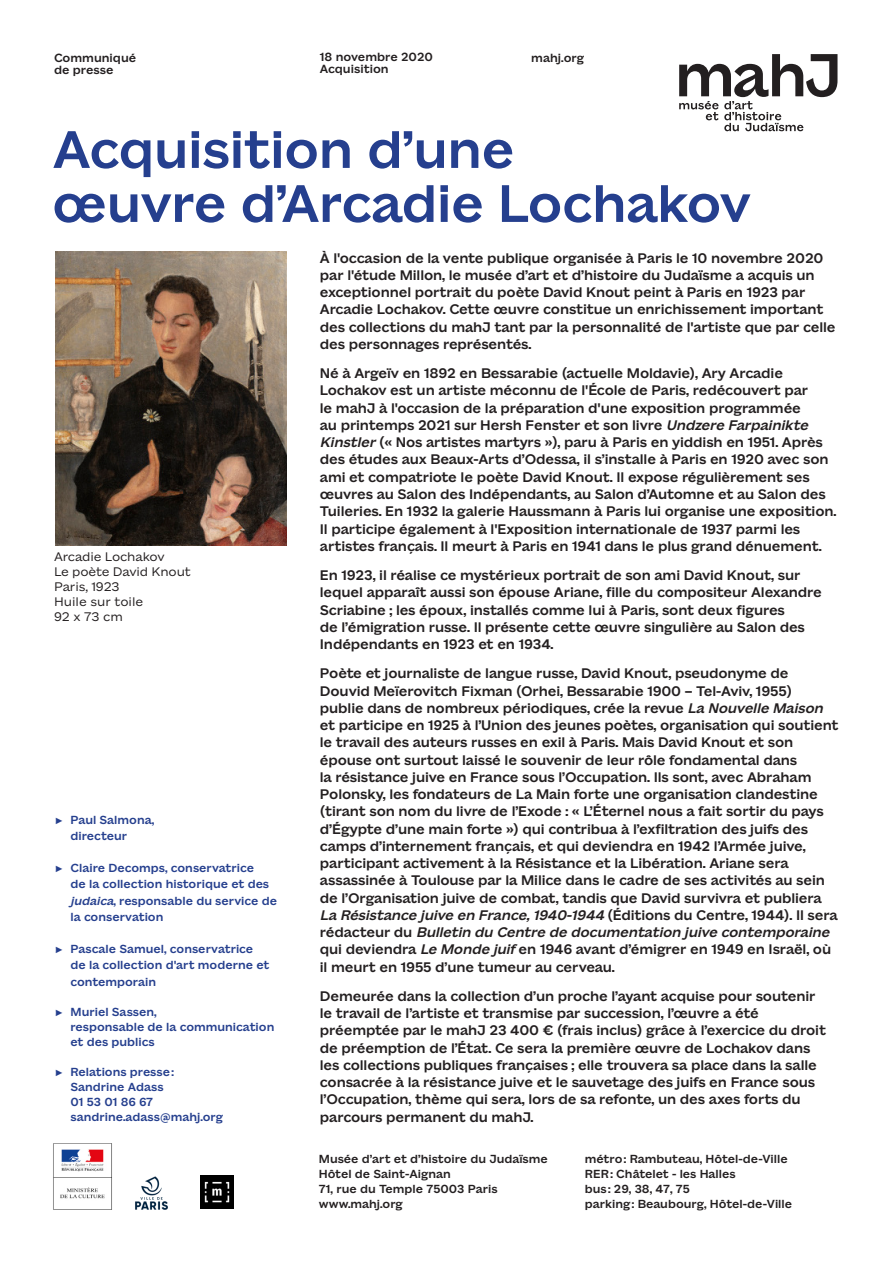
<style>
.page{position:relative;width:893px;height:1263px;background:#fff}
.page>*{position:absolute;margin:0;border:0;box-sizing:border-box;transform-origin:0 0}
.grand_titre{font:500 54px/54px "Mahj";letter-spacing:-.01em;color:#253f8e}
.texte_petit{font:500 14.25px/17.2px "Mahj";letter-spacing:-.01em;color:#231f20}
.t1{font:12.75px/15px "Mahj";letter-spacing:-.01em;color:#231f20}
.t2{font:500 12.15px "Mahj";color:#231f20}
.t3{font:500 12px/16.5px "Mahj";color:#253f8e}
.texte_petit-2{font:500 12px/15px "Mahj";color:#231f20}
.s1{font-style:italic}
</style>
<div class="page">
<img style="left:56px;top:252px;width:231px;height:294px">
<svg style="left:679px;top:54px;width:158px;height:77px"></svg>
<img style="left:53px;top:1143px;width:59px;height:67px">
<img style="left:135px;top:1176px;width:33px;height:34px">
<img style="left:200px;top:1175px;width:33px;height:33px">
<p class="t2" style="left:54px;top:47px;width:84px">Communiqué</p>
<p class="t2" style="left:54px;top:59px;width:61px">de presse</p>
<p class="t2" style="left:320px;top:46px;width:115px">18 novembre 2020</p>
<p class="t2" style="left:531px;top:47px;width:55px">mahj.org</p>
<p class="t2" style="left:320px;top:58px;width:70px">Acquisition</p>
<p class="grand_titre" style="left:52px;top:117px;width:700px">Acquisition d’une<br>œuvre d’Arcadie Lochakov</p>
<p class="t1" style="left:54px;top:548px;width:138px">Arcadie Lochakov<br>Le poète David Knout<br>Paris, 1923<br>Huile sur toile<br>92 x 73 cm</p>
<p class="t3" style="left:70px;top:810px;width:85px;text-indent:-16px">▶ Paul Salmona, directeur</p>
<p class="t3" style="left:70px;top:858px;width:208px;text-indent:-16px">▶ Claire Decomps, conservatrice<br>de la collection historique et des <span class="s1">judaica</span>, responsable du service de la conservation</p>
<p class="t3" style="left:70px;top:939px;width:200px;text-indent:-16px">▶ Pascale Samuel, conservatrice de la collection d'art moderne et contemporain</p>
<p class="t3" style="left:70px;top:1003px;width:205px;line-height:15px;text-indent:-16px">▶ Muriel Sassen,<br>responsable de la communication et des publics</p>
<p class="t3" style="left:70px;top:1063px;width:154px;line-height:15px;text-indent:-16px">▶ Relations presse:<br>Sandrine Adass<br>01 53 01 86 67 sandrine.adass@mahj.org</p>
<p class="texte_petit" style="left:320px;top:248px;width:517px">À l'occasion de la vente publique organisée à Paris le 10 novembre 2020 par l'étude Millon, le musée d’art et d’histoire du Judaïsme a acquis un exceptionnel portrait du poète David Knout peint à Paris en 1923 par Arcadie Lochakov. Cette œuvre constitue un enrichissement important des collections du mahJ tant par la personnalité de l'artiste que par celle des personnages représentés.</p>
<p class="texte_petit" style="left:320px;top:363px;width:518px">Né à Argeïv en 1892 en Bessarabie (actuelle Moldavie), Ary Arcadie Lochakov est un artiste méconnu de l'École de Paris, redécouvert par<br>le mahJ à l'occasion de la préparation d'une exposition programmée<br>au printemps 2021 sur Hersh Fenster et son livre <span class="s1">UndzereFarpainikte Kinstler</span>(« Nos artistes martyrs »), paru à Paris en yiddish en 1951. Après des études aux Beaux-Arts d’Odessa, il s’installe à Paris en 1920 avec son ami et compatriote le poète David Knout. Il expose régulièrement ses œuvres au Salon des Indépendants, au Salon d’Automne et au Salon des Tuileries. En 1932 la galerie Haussmann à Paris lui organise une exposition.<br>Il participe également à l'Exposition internationale de 1937 parmi les artistes français. Il meurt à Paris en 1941 dans le plus grand dénuement.</p>
<p class="texte_petit" style="left:320px;top:565px;width:504px">En 1923, il réalise ce mystérieux portrait de son ami David Knout, sur lequel apparaît aussi son épouse Ariane, fille du compositeur Alexandre Scriabine ; les époux, installés comme lui à Paris, sont deux figures<br>de l’émigration russe. Il présente cette œuvre singulière au Salon des Indépendants en 1923 et en 1934.</p>
<p class="texte_petit" style="left:320px;top:663px;width:520px">Poète et journaliste de langue russe, David Knout, pseudonyme de Douvid Meïerovitch Fixman (Orhei, Bessarabie 1900 – Tel-Aviv, 1955) publie dans de nombreux périodiques, crée la revue <span class="s1">LaNouvelleMaison </span>et participe en 1925 à l’Union des jeunes poètes, organisation qui soutient le travail des auteurs russes en exil à Paris. Mais David Knout et son épouse ont surtout laissé le souvenir de leur rôle fondamental dans<br>la résistance juive en France sous l’Occupation. Ils sont, avec Abraham Polonsky, les fondateurs de La Main forte une organisation clandestine (tirant son nom du livre de l’Exode : « L’Éternel nous a fait sortir du pays d’Égypte d’une main forte ») qui contribua à l’exfiltration des juifs des camps d’internement français, et qui deviendra en 1942 l’Armée juive, participant activement à la Résistance et la Libération. Ariane sera assassinée à Toulouse par la Milice dans le cadre de ses activités au sein de l’Organisation juive de combat, tandis que David survivra et publiera <span class="s1">LaRésistancejuiveenFrance,1940-1944</span>( É d i t i o n s d u C e n t r e , 1 9 4 4) . I l s e r a r é d a c t e u r d u <span class="s1">BulletinduCentrededocumentationjuivecontemporaine </span>qui deviendra <span class="s1">LeMondejuif</span>en 1946 avant d’émigrer en 1949 en Israël, où il meurt en 1955 d’une tumeur au cerveau.</p>
<p class="texte_petit" style="left:320px;top:986px;width:508px">Demeurée dans la collection d’un proche l’ayant acquise pour soutenir le travail de l’artiste et transmise par succession, l’œuvre a été préemptée par le mahJ 23 400 € (frais inclus) grâce à l’exercice du droit de préemption de l’État. Ce sera la première œuvre de Lochakov dans les collections publiques françaises ; elle trouvera sa place dans la salle consacrée à la résistance juive et le sauvetage des juifs en France sous l’Occupation, thème qui sera, lors de sa refonte, un des axes forts du parcours permanent du mahJ.</p>
<p class="texte_petit-2" style="left:319px;top:1150px;width:231px">Musée d’art et d’histoire du Judaïsme</p>
<p class="texte_petit-2" style="left:319px;top:1165px;width:180px">Hôtel de Saint-Aignan<br>71, rue du Temple 75003 Paris www.mahj.org</p>
<p class="texte_petit-2" style="left:585px;top:1150px;width:205px">métro: Rambuteau, Hôtel-de-Ville</p>
<p class="texte_petit-2" style="left:585px;top:1165px;width:152px">RER: Châtelet - les Halles</p>
<p class="texte_petit-2" style="left:585px;top:1180px;width:107px">bus: 29, 38, 47, 75</p>
<p class="texte_petit-2" style="left:585px;top:1195px;width:209px">parking: Beaubourg, Hôtel-de-Ville</p>
</div>
